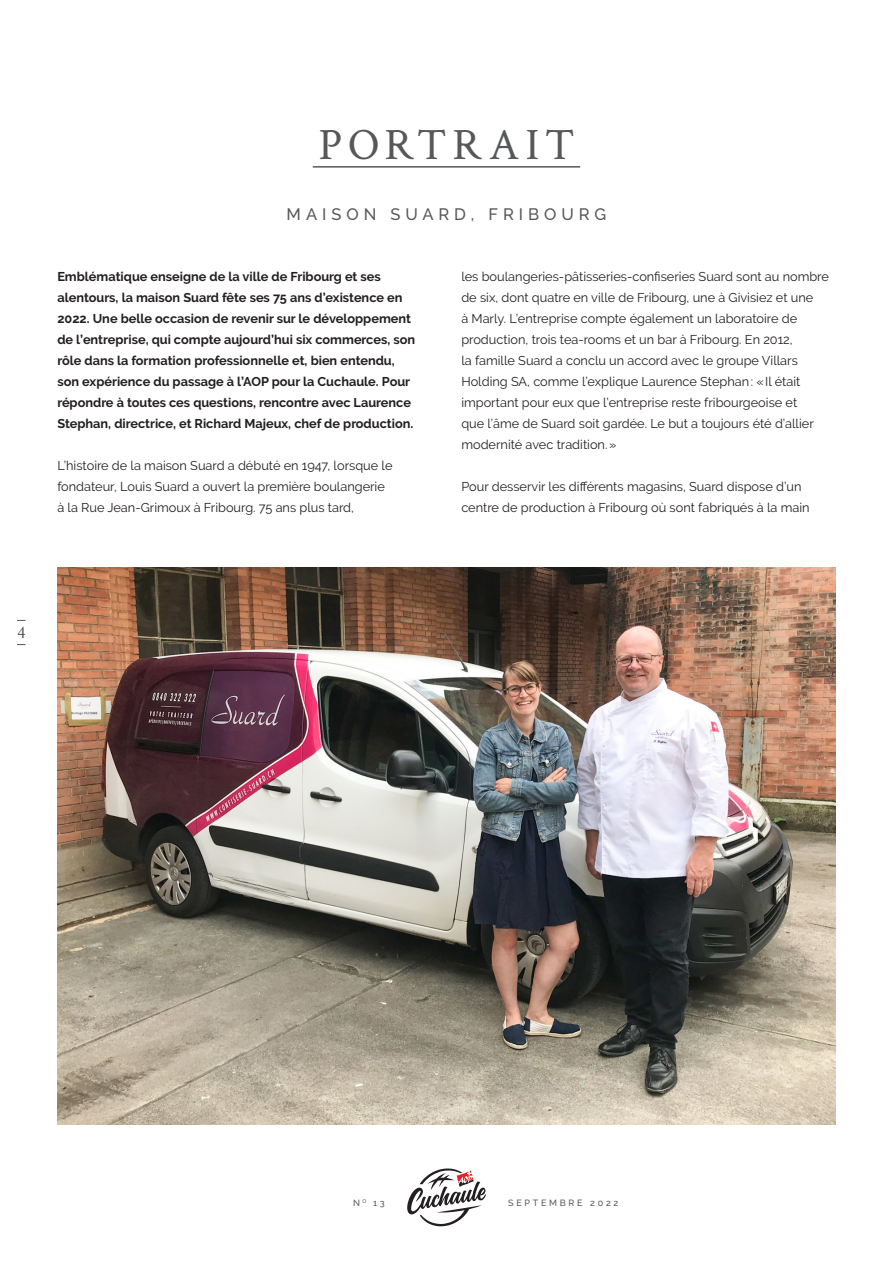
<style>
.page{position:relative;width:893px;height:1263px;background:#fff}
.page>*{position:absolute;margin:0;border:0;box-sizing:border-box;transform-origin:0 0}
.t1{font:45px "Crimson Text";letter-spacing:.13em;color:#57585a}
.t2{font:18px "Crimson Text";color:#57585a}
.t3{font:500 16.5px "Raleway";letter-spacing:.3em;color:#57585a}
.t4{font:12.75px/21px "Raleway";color:#231f20}
.t5{font:700 12.75px/21px "Raleway";color:#231f20}
.t6{font:500 9px "Raleway";letter-spacing:.3em;color:#57585a}
</style>
<div class="page">
<svg style="left:407px;top:1168px;width:79px;height:58px"></svg>
<hr style="left:313px;top:166px;width:267px;height:2px;background:#57585a">
<img style="left:57px;top:567px;width:779px;height:557px">
<h1 class="t1" style="left:318px;top:114px;width:258px">PORTRAIT</h1>
<p class="t3" style="left:287px;top:204px;width:321px">MAISON SUARD, FRIBOURG</p>
<p class="t5" style="left:57px;top:266px;width:359px">Emblématique enseigne de la ville de Fribourg et ses alentours, la maison Suard fête ses 75 ans d’existence en 2022. Une belle occasion de revenir sur le développement de l’entreprise, qui compte aujourd’hui six commerces, son rôle dans la formation professionnelle et, bien entendu, son expérience du passage à l’AOP pour la Cuchaule. Pour répondre à toutes ces questions, rencontre avec Laurence Stephan, directrice, et Richard Majeux, chef de production.</p>
<p class="t4" style="left:57px;top:455px;width:337px">L’histoire de la maison Suard a débuté en 1947, lorsque le fondateur, Louis Suard a ouvert la première boulangerie à la Rue Jean-Grimoux à Fribourg. 75 ans plus tard,</p>
<p class="t4" style="left:461px;top:266px;width:369px">les boulangeries-pâtisseries-confiseries Suard sont au nombre de six, dont quatre en ville de Fribourg, une à Givisiez et une<br>à Marly. L’entreprise compte également un laboratoire de production, trois tea-rooms et un bar à Fribourg. En 2012,<br>la famille Suard a conclu un accord avec le groupe Villars Holding SA, comme l’explique Laurence Stephan: «Il était important pour eux que l’entreprise reste fribourgeoise et<br>que l’âme de Suard soit gardée. Le but a toujours été d’allier modernité avec tradition.»</p>
<p class="t4" style="left:461px;top:476px;width:350px">Pour desservir les différents magasins, Suard dispose d’un centre de production à Fribourg où sont fabriqués à la main</p>
<h2 class="t2" style="left:17px;top:620px;width:10px">4</h2>
<p class="t6" style="left:353px;top:1197px;width:33px">N<sup>O</sup> 13</p>
<p class="t6" style="left:508px;top:1197px;width:112px">SEPTEMBRE 2022</p>
</div>
